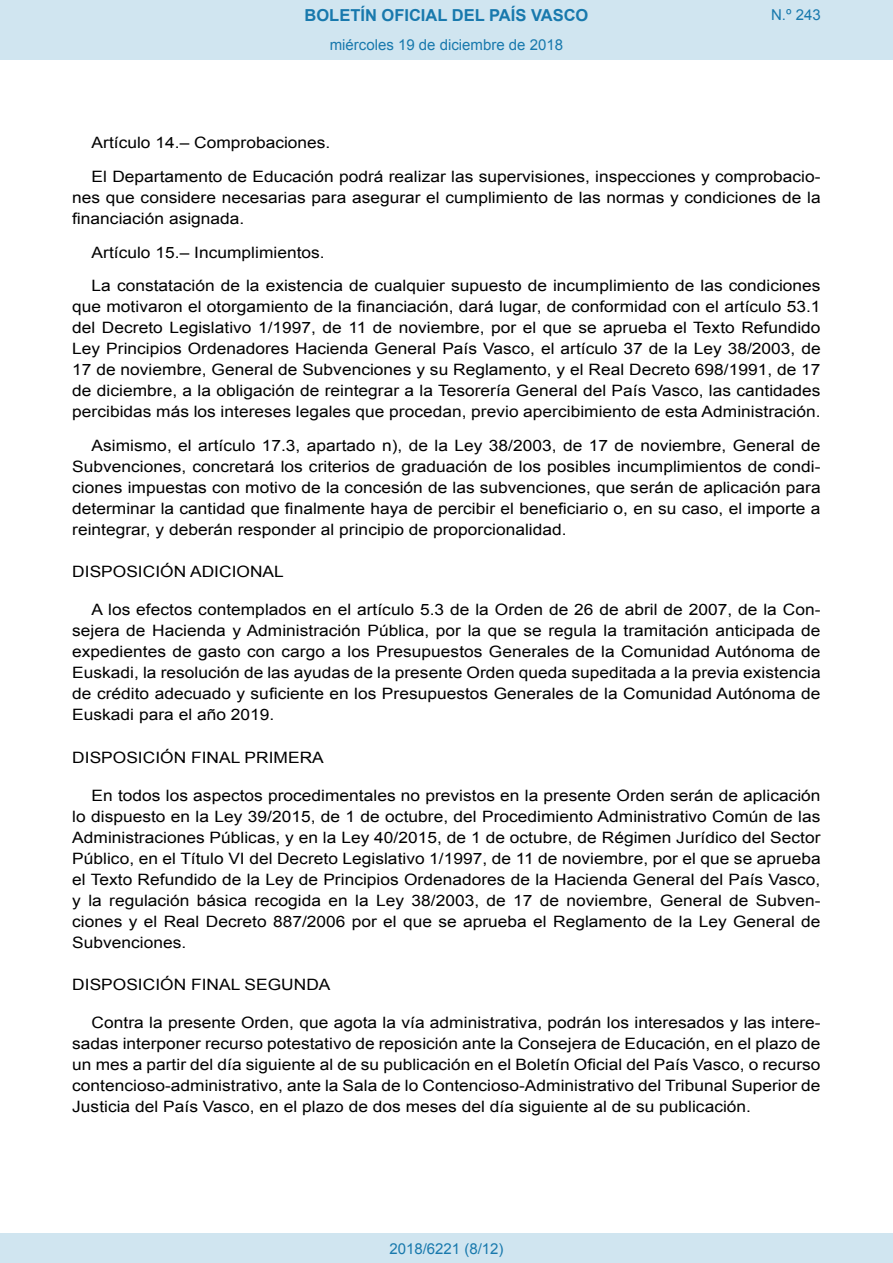
<style>
.page{position:relative;width:893px;height:1263px;background:#fff}
.page>*{position:absolute;margin:0;border:0;box-sizing:border-box;transform-origin:0 0}
.t1{font:700 16.5px "Arial";color:#1879ad}
.BOPVDetalle{font:15.6px/21px "Arial";color:#000;text-align:justify;scale:1.11 1}
.BOPVDisposicion{font:15.6px "Arial";color:#000;scale:1.11 1}
.Paginacion_Centro{font:15px "Arial";color:#1879ad}
</style>
<div class="page">
<div style="left:0;top:0;width:893px;height:60px;background:#d0e5f0"></div>
<div style="left:0;top:1233px;width:893px;height:30px;background:#d0e5f0"></div>
<p class="t1" style="left:305px;top:4px;width:285px">BOLETÍN OFICIAL DEL PAÍS VASCO</p>
<p class="Paginacion_Centro" style="left:330px;top:35px;width:235px">miércoles 19 de diciembre de 2018</p>
<p class="Paginacion_Centro" style="left:771px;top:5px;width:51px">N.º 243</p>
<p class="BOPVDetalle" style="left:92px;top:132px;width:217px">Artículo 14.– Comprobaciones.</p>
<p class="BOPVDetalle" style="left:72px;top:166px;width:676px;text-indent:19px">El Departamento de Educación podrá realizar las supervisiones, inspecciones y comprobacio&shy;nes que considere necesarias para asegurar el cumplimiento de las normas y condiciones de la financiación asignada.</p>
<p class="BOPVDetalle" style="left:92px;top:242px;width:211px">Artículo 15.– Incumplimientos.</p>
<p class="BOPVDetalle" style="left:72px;top:276px;width:676px;text-indent:19px">La constatación de la existencia de cualquier supuesto de incumplimiento de las condiciones que motivaron el otorgamiento de la financiación, dará lugar, de conformidad con el artículo 53.1 del Decreto Legislativo 1/1997, de 11 de noviembre, por el que se aprueba el Texto Refundido Ley Principios Ordenadores Hacienda General País Vasco, el artículo 37 de la Ley 38/2003, de 17 de noviembre, General de Subvenciones y su Reglamento, y el Real Decreto 698/1991, de 17 de diciembre, a la obligación de reintegrar a la Tesorería General del País Vasco, las cantidades percibidas más los intereses legales que procedan, previo apercibimiento de esta Administración.</p>
<p class="BOPVDetalle" style="left:72px;top:435px;width:676px;text-indent:19px">Asimismo, el artículo 17.3, apartado n), de la Ley 38/2003, de 17 de noviembre, General de Subvenciones, concretará los criterios de graduación de los posibles incumplimientos de condi&shy;ciones impuestas con motivo de la concesión de las subvenciones, que serán de aplicación para determinar la cantidad que finalmente haya de percibir el beneficiario o, en su caso, el importe a reintegrar, y deberán responder al principio de proporcionalidad.</p>
<p class="BOPVDisposicion" style="left:72px;top:562px;width:192px">DISPOSICIÓN ADICIONAL</p>
<p class="BOPVDetalle" style="left:72px;top:600px;width:676px;text-indent:19px">A los efectos contemplados en el artículo 5.3 de la Orden de 26 de abril de 2007, de la Con&shy;sejera de Hacienda y Administración Pública, por la que se regula la tramitación anticipada de expedientes de gasto con cargo a los Presupuestos Generales de la Comunidad Autónoma de Euskadi, la resolución de las ayudas de la presente Orden queda supeditada a la previa existencia de crédito adecuado y suficiente en los Presupuestos Generales de la Comunidad Autónoma de Euskadi para el año 2019.</p>
<p class="BOPVDisposicion" style="left:72px;top:747px;width:228px">DISPOSICIÓN FINAL PRIMERA</p>
<p class="BOPVDetalle" style="left:72px;top:785px;width:676px;text-indent:19px">En todos los aspectos procedimentales no previstos en la presente Orden serán de aplicación lo dispuesto en la Ley 39/2015, de 1 de octubre, del Procedimiento Administrativo Común de las Administraciones Públicas, y en la Ley 40/2015, de 1 de octubre, de Régimen Jurídico del Sector Público, en el Título VI del Decreto Legislativo 1/1997, de 11 de noviembre, por el que se aprueba el Texto Refundido de la Ley de Principios Ordenadores de la Hacienda General del País Vasco, y la regulación básica recogida en la Ley 38/2003, de 17 de noviembre, General de Subven&shy;ciones y el Real Decreto 887/2006 por el que se aprueba el Reglamento de la Ley General de Subvenciones.</p>
<p class="BOPVDisposicion" style="left:72px;top:974px;width:234px">DISPOSICIÓN FINAL SEGUNDA</p>
<p class="BOPVDetalle" style="left:72px;top:1012px;width:676px;text-indent:19px">Contra la presente Orden, que agota la vía administrativa, podrán los interesados y las intere&shy;sadas interponer recurso potestativo de reposición ante la Consejera de Educación, en el plazo de un mes a partir del día siguiente al de su publicación en el Boletín Oficial del País Vasco, o recurso contencioso-administrativo, ante la Sala de lo Contencioso-Administrativo del Tribunal Superior de Justicia del País Vasco, en el plazo de dos meses del día siguiente al de su publicación.</p>
<p class="Paginacion_Centro" style="left:389px;top:1238px;width:116px">2018/6221 (8/12)</p>
</div>
